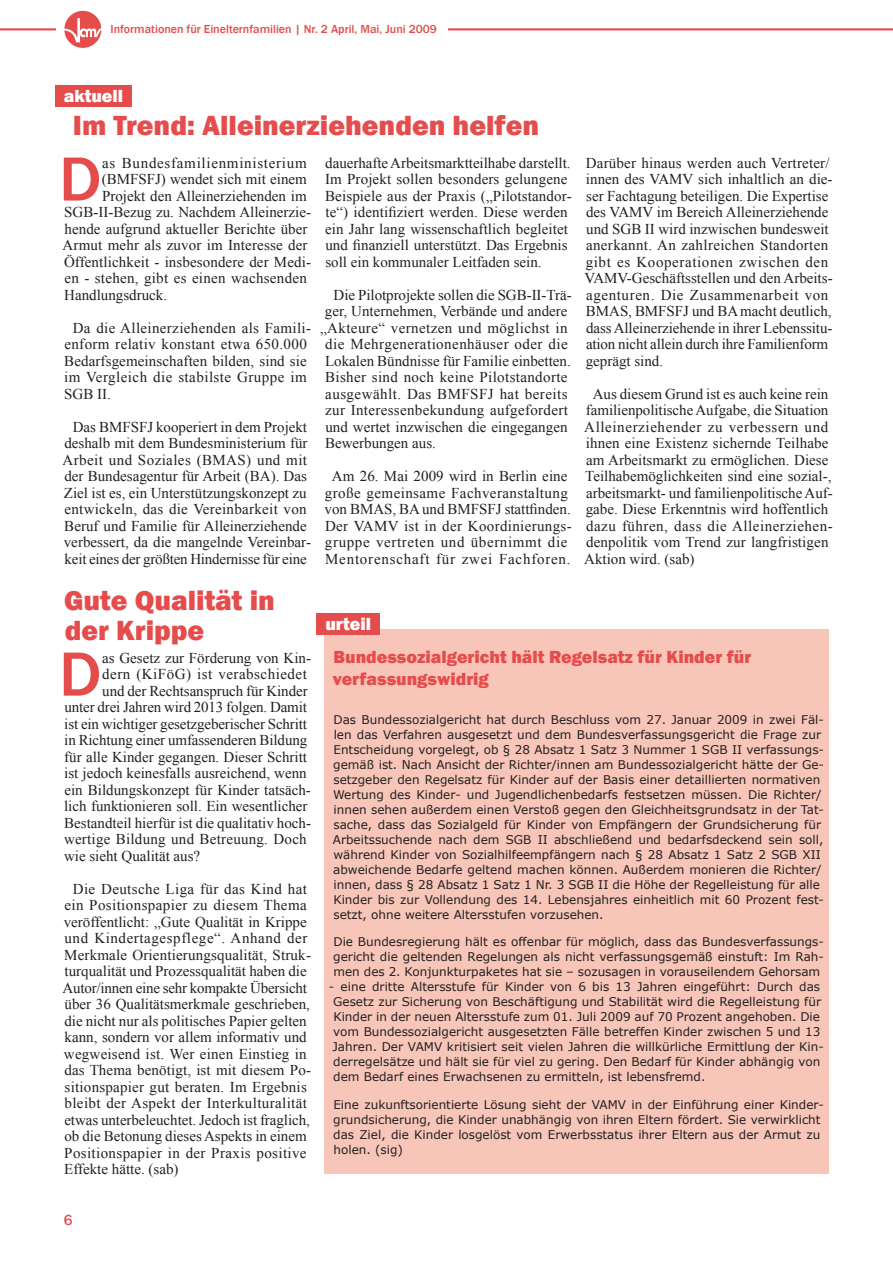
<style>
.page{position:relative;width:893px;height:1263px;background:#fff}
.page>*{position:absolute;margin:0;border:0;box-sizing:border-box;transform-origin:0 0}
.t1{font:500 64.5px "Franklin Gothic";color:#e54d4d}
.t2{font:800 28.5px/30px "Franklin Gothic";color:#e54d4d}
.t3{font:800 18px/21.6px "Franklin Gothic";color:#e54d4d}
.t4{font:800 18px "Franklin Gothic";color:#fff}
.t5{font:15px/16.5px "Times New Roman";color:#231f20}
.t6{font:15px/16.5px "Times New Roman";letter-spacing:.03em;color:#231f20;text-align:center}
.t7{font:15px/16.5px "Times New Roman";letter-spacing:.025em;color:#231f20}
.t8{font:15px "Times New Roman";letter-spacing:.02em;color:#231f20}
.t9{font:15px "Times New Roman";letter-spacing:.05em;color:#231f20}
.t10{font:15px "Times New Roman";letter-spacing:.035em;color:#231f20}
.t11{font:500 15px "Franklin Gothic";color:#e54d4d}
.t12{font:12px/15px "Verdana";color:#231f20}
.t13{font:500 12px "Franklin Gothic";color:#e54d4d}
</style>
<div class="page">
<hr style="left:0;top:28px;width:893px;height:2px;background:#e54d4d">
<div style="left:102px;top:16px;width:346px;height:25px;background:#fff"></div>
<div style="left:56px;top:10px;width:46px;height:39px;background:#fff"></div>
<div style="left:64px;top:10px;width:38px;height:38px;background:#e54d4d;border-radius:50%"></div>
<svg style="left:64px;top:18px;width:38px;height:24px"></svg>
<div style="left:64px;top:10px;width:38px;height:38px;border:1px solid #fff;border-radius:50%"></div>
<div style="left:55px;top:85px;width:77px;height:21px;background:#e54d4d"></div>
<div style="left:325px;top:630px;width:504px;height:544px;background:#f7c6b9"></div>
<div style="left:316px;top:613px;width:64px;height:21px;background:#e54d4d"></div>
<p class="t13" style="left:111px;top:22px;width:328px">Informationen für Einelternfamilien | Nr. 2 April, Mai, Juni 2009</p>
<p class="t4" style="left:64px;top:84px;width:61px">aktuell</p>
<h2 class="t2" style="left:73px;top:110px;width:468px">Im Trend: Alleinerziehenden helfen</h2>
<h1 class="t1" style="left:59px;top:139px;width:44px">D</h1>
<p class="t9" style="left:102px;top:152px;width:206px">as Bundesfamilienministerium</p>
<p class="t5" style="left:102px;top:171px;width:207px">(BMFSFJ) wendet sich mit einem</p>
<p class="t5" style="left:102px;top:187px;width:206px">Projekt den Alleinerziehenden im</p>
<p class="t5" style="left:64px;top:204px;width:248px">SGB-II-Bezug zu. Nachdem Alleinerzie-</p>
<p class="t5" style="left:64px;top:220px;width:245px">hende aufgrund aktueller Berichte über</p>
<p class="t5" style="left:63px;top:237px;width:246px">Armut mehr als zuvor im Interesse der</p>
<p class="t5" style="left:64px;top:253px;width:248px">Öffentlichkeit - insbesondere der Medi-</p>
<p class="t8" style="left:64px;top:268px;width:244px">en - stehen, gibt es einen wachsenden</p>
<p class="t5" style="left:64px;top:286px;width:104px">Handlungsdruck.</p>
<p class="t7" style="left:64px;top:319px;width:248px;text-indent:9px">Da die Alleinerziehenden als Famili&shy;enform relativ konstant etwa 650.000<br>Bedarfsgemeinschaften bilden, sind sie im Vergleich die stabilste Gruppe im<br>SGB II.</p>
<p class="t5" style="left:63px;top:418px;width:250px;text-align:center">Das BMFSFJ kooperiert in dem Projekt deshalb mit dem Bundesministerium für Arbeit und Soziales (BMAS) und mit der Bundesagentur für Arbeit (BA). Das Ziel ist es, ein Unterstützungskonzept zu entwickeln, das die Vereinbarkeit von Beruf und Familie für Alleinerziehende verbessert, da die mangelnde Vereinbar&shy;keit eines der größten Hindernisse für eine</p>
<h2 class="t2" style="left:64px;top:585px;width:212px">Gute Qualität in der Krippe</h2>
<p class="t5" style="left:325px;top:154px;width:248px">dauerhafte Arbeitsmarktteilhabe darstellt.<br>Im Projekt sollen besonders gelungene Beispiele aus der Praxis („Pilotstandor&shy;te“) identifiziert werden. Diese werden ein Jahr lang wissenschaftlich begleitet und finanziell unterstützt. Das Ergebnis soll ein kommunaler Leitfaden sein.</p>
<p class="t5" style="left:334px;top:286px;width:240px">Die Pilotprojekte sollen die SGB-II-Trä-</p>
<p class="t5" style="left:325px;top:303px;width:244px">ger, Unternehmen, Verbände und andere</p>
<p class="t7" style="left:320px;top:319px;width:249px">„Akteure“ vernetzen und möglichst in</p>
<p class="t6" style="left:325px;top:336px;width:244px">die Mehrgenerationenhäuser oder die</p>
<p class="t5" style="left:325px;top:352px;width:247px">Lokalen Bündnisse für Familie einbetten.</p>
<p class="t7" style="left:325px;top:369px;width:244px">Bisher sind noch keine Pilotstandorte</p>
<p class="t6" style="left:325px;top:385px;width:244px">ausgewählt. Das BMFSFJ hat bereits</p>
<p class="t7" style="left:325px;top:402px;width:244px">zur Interessenbekundung aufgefordert</p>
<p class="t5" style="left:325px;top:418px;width:244px">und wertet inzwischen die eingegangen</p>
<p class="t5" style="left:325px;top:435px;width:112px">Bewerbungen aus.</p>
<p class="t6" style="left:325px;top:468px;width:249px">Am 26. Mai 2009 wird in Berlin eine große gemeinsame Fachveranstaltung von BMAS, BA und BMFSFJ stattfinden.<br>Der VAMV ist in der Koordinierungs&shy;gruppe vertreten und übernimmt die Mentorenschaft für zwei Fachforen.</p>
<p class="t4" style="left:325px;top:612px;width:47px">urteil</p>
<p class="t5" style="left:584px;top:154px;width:250px">Darüber hinaus werden auch Vertreter/ innen des VAMV sich inhaltlich an die&shy;ser Fachtagung beteiligen. Die Expertise des VAMV im Bereich Alleinerziehende und SGB II wird inzwischen bundesweit anerkannt. An zahlreichen Standorten gibt es Kooperationen zwischen den VAMV-Geschäftsstellen und den Arbeits&shy;agenturen. Die Zusammenarbeit von BMAS, BMFSFJ und BA macht deutlich, dass Alleinerziehende in ihrer Lebenssitu&shy;ation nicht allein durch ihre Familienform geprägt sind.</p>
<p class="t5" style="left:584px;top:385px;width:250px;text-indent:9px">Aus diesem Grund ist es auch keine rein familienpolitische Aufgabe, die Situation Alleinerziehender zu verbessern und ihnen eine Existenz sichernde Teilhabe am Arbeitsmarkt zu ermöglichen. Diese Teilhabemöglichkeiten sind eine sozial-, arbeitsmarkt- und familienpolitische Auf&shy;gabe. Diese Erkenntnis wird hoffentlich dazu führen, dass die Alleinerziehen&shy;denpolitik vom Trend zur langfristigen Aktion wird. (sab)</p>
<h1 class="t1" style="left:59px;top:634px;width:44px">D</h1>
<p class="t5" style="left:102px;top:649px;width:210px">as Gesetz zur Förderung von Kin-</p>
<p class="t10" style="left:102px;top:664px;width:206px">dern (KiFöG) ist verabschiedet</p>
<p class="t5" style="left:102px;top:682px;width:207px">und der Rechtsanspruch für Kinder</p>
<p class="t5" style="left:65px;top:699px;width:244px">unter drei Jahren wird 2013 folgen. Damit</p>
<p class="t5" style="left:64px;top:715px;width:244px">ist ein wichtiger gesetzgeberischer Schritt</p>
<p class="t5" style="left:64px;top:732px;width:244px">in Richtung einer umfassenderen Bildung</p>
<p class="t5" style="left:64px;top:748px;width:244px">für alle Kinder gegangen. Dieser Schritt</p>
<p class="t5" style="left:64px;top:765px;width:244px">ist jedoch keinesfalls ausreichend, wenn</p>
<p class="t5" style="left:64px;top:781px;width:248px">ein Bildungskonzept für Kinder tatsäch-</p>
<p class="t5" style="left:64px;top:798px;width:245px">lich funktionieren soll. Ein wesentlicher</p>
<p class="t5" style="left:64px;top:814px;width:248px">Bestandteil hierfür ist die qualitativ hoch-</p>
<p class="t5" style="left:64px;top:831px;width:244px">wertige Bildung und Betreuung. Doch</p>
<p class="t5" style="left:64px;top:847px;width:138px">wie sieht Qualität aus?</p>
<p class="t5" style="left:63px;top:880px;width:250px;text-indent:10px">Die Deutsche Liga für das Kind hat ein Positionspapier zu diesem Thema veröffentlicht: „Gute Qualität in Krippe und Kindertagespflege“. Anhand der Merkmale Orientierungsqualität, Struk&shy;turqualität und Prozessqualität haben die Autor/innen eine sehr kompakte Übersicht über 36 Qualitätsmerkmale geschrieben, die nicht nur als politisches Papier gelten kann, sondern vor allem informativ und wegweisend ist. Wer einen Einstieg in das Thema benötigt, ist mit diesem Po&shy;sitionspapier gut beraten. Im Ergebnis bleibt der Aspekt der Interkulturalität etwas unterbeleuchtet. Jedoch ist fraglich, ob die Betonung dieses Aspekts in einem Positionspapier in der Praxis positive Effekte hätte. (sab)</p>
<p class="t11" style="left:64px;top:1210px;width:10px">6</p>
<p class="t3" style="left:333px;top:647px;width:420px">Bundessozialgericht hält Regelsatz für Kinder für verfassungswidrig</p>
<p class="t12" style="left:333px;top:711px;width:493px">Das Bundessozialgericht hat durch Beschluss vom 27. Januar 2009 in zwei Fäl&shy;len das Verfahren ausgesetzt und dem Bundesverfassungsgericht die Frage zur Entscheidung vorgelegt, ob § 28 Absatz 1 Satz 3 Nummer 1 SGB II verfassungs&shy;gemäß ist. Nach Ansicht der Richter/innen am Bundessozialgericht hätte der Ge&shy;setzgeber den Regelsatz für Kinder auf der Basis einer detaillierten normativen Wertung des Kinder- und Jugendlichenbedarfs festsetzen müssen. Die Richter/ innen sehen außerdem einen Verstoß gegen den Gleichheitsgrundsatz in der Tat&shy;sache, dass das Sozialgeld für Kinder von Empfängern der Grundsicherung für Arbeitssuchende nach dem SGB II abschließend und bedarfsdeckend sein soll, während Kinder von Sozialhilfeempfängern nach § 28 Absatz 1 Satz 2 SGB XII abweichende Bedarfe geltend machen können. Außerdem monieren die Richter/ innen, dass § 28 Absatz 1 Satz 1 Nr. 3 SGB II die Höhe der Regelleistung für alle Kinder bis zur Vollendung des 14. Lebensjahres einheitlich mit 60 Prozent fest&shy;setzt, ohne weitere Altersstufen vorzusehen.</p>
<p class="t12" style="left:333px;top:934px;width:492px;text-align:justify">Die Bundesregierung hält es offenbar für möglich, dass das Bundesverfassungs&shy;gericht die geltenden Regelungen als nicht verfassungsgemäß einstuft: Im Rah&shy;men des 2. Konjunkturpaketes hat sie – sozusagen in vorauseilendem Gehorsam</p>
<p class="t12" style="left:332px;top:979px;width:493px;text-indent:-4px">- eine dritte Altersstufe für Kinder von 6 bis 13 Jahren eingeführt: Durch das Gesetz zur Sicherung von Beschäftigung und Stabilität wird die Regelleistung für Kinder in der neuen Altersstufe zum 01. Juli 2009 auf 70 Prozent angehoben. Die vom Bundessozialgericht ausgesetzten Fälle betreffen Kinder zwischen 5 und 13<br>Jahren. Der VAMV kritisiert seit vielen Jahren die willkürliche Ermittlung der Kin&shy;derregelsätze und hält sie für viel zu gering. Den Bedarf für Kinder abhängig von dem Bedarf eines Erwachsenen zu ermitteln, ist lebensfremd.</p>
<p class="t12" style="left:333px;top:1097px;width:492px">Eine zukunftsorientierte Lösung sieht der VAMV in der Einführung einer Kinder&shy;grundsicherung, die Kinder unabhängig von ihren Eltern fördert. Sie verwirklicht das Ziel, die Kinder losgelöst vom Erwerbsstatus ihrer Eltern aus der Armut zu holen. (sig)</p>
</div>
